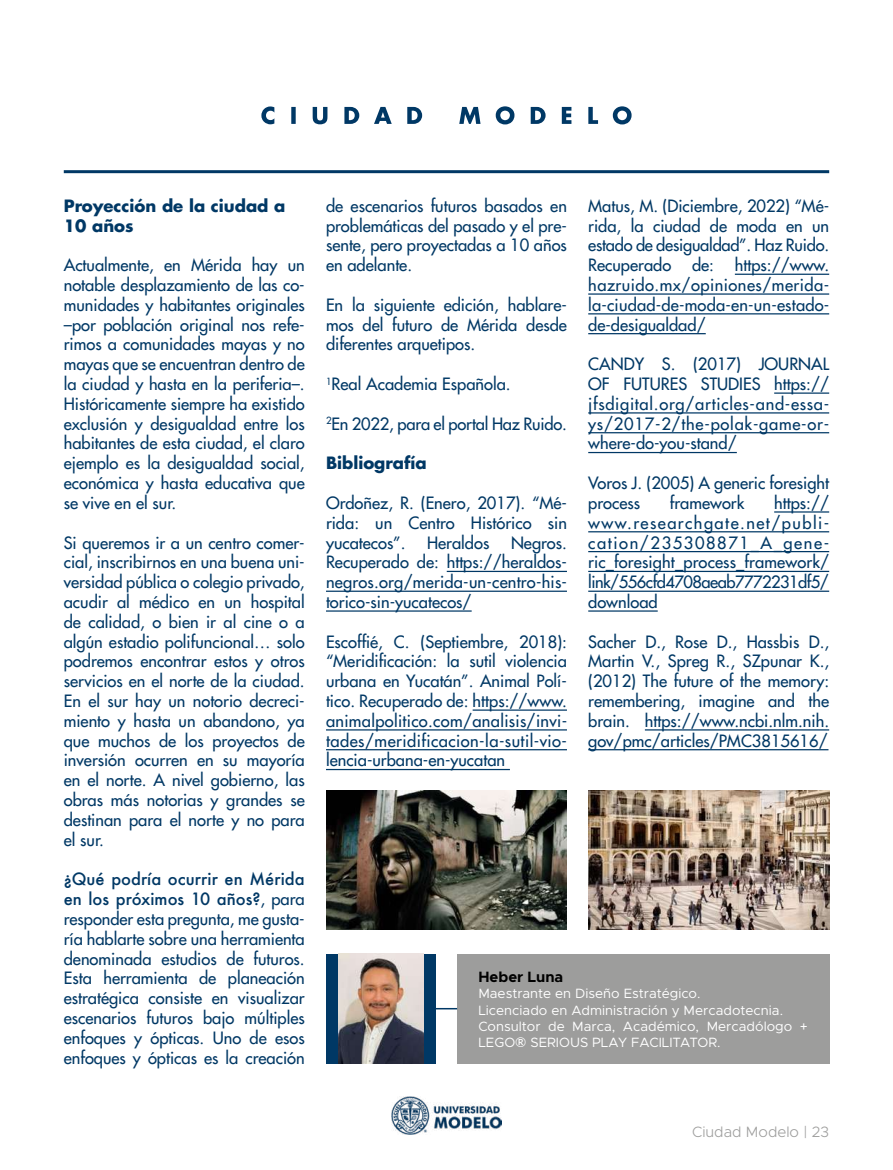
<style>
.page{position:relative;width:893px;height:1170px;background:#fff}
.page>*{position:absolute;margin:0;border:0;box-sizing:border-box;transform-origin:0 0}
.t1{font:16.5px/19.8px "Futura LT";color:#003865;text-align:justify}
.t2{font:500 16.5px/19.8px "Futura";color:#003865}
.t3{font:700 16.5px/19.8px "Futura LT";color:#003865}
.t4{font:300 15px "Metropolis";color:#9d9d9c}
.t5{font:700 15px "Metropolis";color:#000}
.t6{font:13.5px/16.2px "Metropolis";color:#fff}
.s1{font-family:"Futura LT";font-weight:400}
.s2{font-family:"Lato"}
</style>
<div class="page">
<svg style="left:261px;top:106px;width:371px;height:18px"></svg>
<hr style="left:64px;top:170px;width:765px;height:3px;background:#003865">
<img style="left:392px;top:1096px;width:109px;height:38px">
<hr style="left:447px;top:570px;width:120px;height:2px;background:#003865">
<hr style="left:326px;top:590px;width:241px;height:1px;background:#003865">
<hr style="left:326px;top:610px;width:146px;height:1px;background:#003865">
<hr style="left:473px;top:709px;width:94px;height:1px;background:#003865">
<hr style="left:326px;top:729px;width:241px;height:1px;background:#003865">
<hr style="left:326px;top:749px;width:241px;height:1px;background:#003865">
<hr style="left:326px;top:768px;width:184px;height:2px;background:#003865">
<hr style="left:735px;top:273px;width:94px;height:2px;background:#003865">
<hr style="left:588px;top:293px;width:241px;height:1px;background:#003865">
<hr style="left:588px;top:313px;width:241px;height:1px;background:#003865">
<hr style="left:588px;top:333px;width:118px;height:1px;background:#003865">
<hr style="left:774px;top:392px;width:55px;height:1px;background:#003865">
<hr style="left:588px;top:412px;width:241px;height:1px;background:#003865">
<hr style="left:588px;top:432px;width:241px;height:1px;background:#003865">
<hr style="left:588px;top:452px;width:149px;height:1px;background:#003865">
<hr style="left:774px;top:511px;width:55px;height:1px;background:#003865">
<hr style="left:588px;top:531px;width:241px;height:1px;background:#003865">
<hr style="left:588px;top:551px;width:241px;height:1px;background:#003865">
<hr style="left:588px;top:570px;width:241px;height:2px;background:#003865">
<hr style="left:588px;top:590px;width:241px;height:1px;background:#003865">
<hr style="left:588px;top:610px;width:70px;height:1px;background:#003865">
<hr style="left:645px;top:729px;width:184px;height:1px;background:#003865">
<hr style="left:588px;top:749px;width:240px;height:1px;background:#003865">
<div style="left:326px;top:953px;width:110px;height:110px;background:#003865"></div>
<img style="left:338px;top:953px;width:86px;height:110px">
<div style="left:457px;top:953px;width:372px;height:110px;background:#9d9d9c"></div>
<hr style="left:435px;top:1007px;width:22px;height:2px;background:#003865">
<img style="left:326px;top:790px;width:241px;height:139px">
<img style="left:588px;top:790px;width:241px;height:139px">
<p class="t3" style="left:64px;top:195px;width:223px">Proyección de la ciudad a<br>10 años</p>
<p class="t1" style="left:64px;top:255px;width:242px">Actualmente, en Mérida hay un notable desplazamiento de las co&shy;munidades y habitantes originales –por población original nos refe&shy;rimos a comunidades mayas y no mayas que se encuentran dentro de la ciudad y hasta en la periferia–.<br>Históricamente siempre ha existido exclusión y desigualdad entre los habitantes de esta ciudad, el claro ejemplo es la desigualdad social, económica y hasta educativa que se vive en el sur.</p>
<p class="t1" style="left:64px;top:532px;width:242px">Si queremos ir a un centro comer&shy;cial, inscribirnos en una buena uni&shy;versidad pública o colegio privado, acudir al médico en un hospital de calidad, o bien ir al cine o a algún estadio polifuncional… solo podremos encontrar estos y otros servicios en el norte de la ciudad.<br>En el sur hay un notorio decreci&shy;miento y hasta un abandono, ya que muchos de los proyectos de inversión ocurren en su mayoría en el norte. A nivel gobierno, las obras más notorias y grandes se destinan para el norte y no para el sur.</p>
<p class="t2" style="left:64px;top:869px;width:242px">¿Qué podría ocurrir en Mérida en los próximos 10 años?<span class="s1">, para</span></p>
<p class="t1" style="left:64px;top:908px;width:242px">responder esta pregunta, me gusta&shy;ría hablarte sobre una herramienta denominada estudios de futuros.<br>Esta herramienta de planeación estratégica consiste en visualizar escenarios futuros bajo múltiples enfoques y ópticas. Uno de esos enfoques y ópticas es la creación</p>
<p class="t1" style="left:326px;top:195px;width:242px">de escenarios futuros basados en problemáticas del pasado y el pre&shy;sente, pero proyectadas a 10 años en adelante.</p>
<p class="t1" style="left:326px;top:294px;width:242px">En la siguiente edición, hablare&shy;mos del futuro de Mérida desde diferentes arquetipos.</p>
<p class="t1" style="left:326px;top:374px;width:186px"><sup>1</sup>Real Academia Española.</p>
<p class="t1" style="left:326px;top:413px;width:242px"><sup>2</sup>En 2022, para el portal Haz Ruido.</p>
<p class="t3" style="left:326px;top:453px;width:102px">Bibliografía</p>
<p class="t1" style="left:326px;top:492px;width:242px">Ordoñez, R. (Enero, 2017). “Mé&shy;rida: un Centro Histórico sin yucatecos”.</p>
<p class="t1" style="left:427px;top:532px;width:64px">Heraldos</p>
<p class="t1" style="left:326px;top:532px;width:243px;text-indent:185px">Negros.<br>Recuperado de: https://heraldos&shy;negros.org/merida-un-centro-his&shy;torico-sin-yucatecos/</p>
<p class="t1" style="left:326px;top:631px;width:243px">Escoffié, C. (Septiembre, 2018): “Meridificación: la sutil violencia urbana en Yucatán”. Animal Polí&shy;tico. Recuperado de: https://www. animalpolitico.com/analisis/invi&shy;tades/meridificacion-la-sutil-vio&shy;lencia-urbana-en-yucatan</p>
<p class="t1" style="left:588px;top:195px;width:242px">Matus, M. (Diciembre, 2022) “Mé&shy;rida, la ciudad de moda en un estado de desigualdad”. Haz Ruido.<br>Recuperado</p>
<p class="t1" style="left:588px;top:255px;width:243px;text-indent:147px">https://www. hazruido.mx/opiniones/merida&shy;la-ciudad-de-moda-en-un-estado&shy;de-desigualdad/</p>
<p class="t1" style="left:588px;top:354px;width:243px">CANDY S. (2017) JOURNAL OF FUTURES STUDIES https:// jfsdigital.org/articles-and-essa&shy;ys/2017-2/the-polak-game-or&shy;where-do-you-stand/</p>
<p class="t1" style="left:588px;top:473px;width:242px">Voros J. (2005) A generic foresight process</p>
<p class="t1" style="left:692px;top:255px;width:23px">de:</p>
<p class="t1" style="left:670px;top:492px;width:76px">framework</p>
<p class="t1" style="left:588px;top:492px;width:243px;text-indent:186px">https:// www.researchgate.net/publi&shy;cation/235308871_A_gene&shy;ric_foresight_process_framework/ link/556cfd4708aeab7772231df5/ download</p>
<p class="t1" style="left:588px;top:631px;width:242px">Sacher D., Rose D., Hassbis D., Martin V., Spreg R., SZpunar K., (2012) The future of the memory: remembering, imagine and the brain. https://www.ncbi.nlm.nih. gov/pmc/articles/PMC3815616/</p>
<p class="t5" style="left:478px;top:967px;width:86px">Heber Luna</p>
<p class="t6" style="left:478px;top:985px;width:331px">Maestrante en Diseño Estratégico.<br>Licenciado en Administración y Mercadotecnia.<br>Consultor de Marca, Académico, Mercadólogo + LEGO<span class="s2">®</span> SERIOUS PLAY FACILITATOR.</p>
<p class="t4" style="left:692px;top:1121px;width:138px">Ciudad Modelo | 23</p>
</div>
